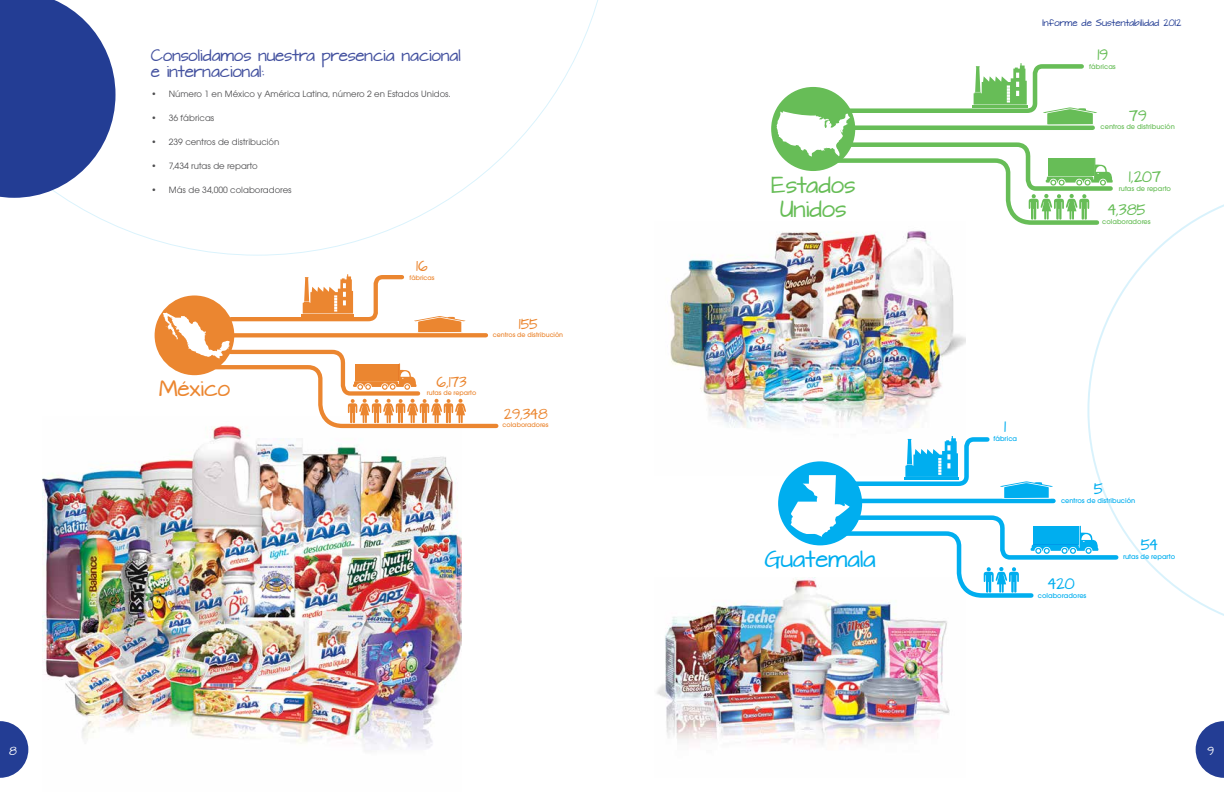
<style>
.page{position:relative;width:1224px;height:792px;background:#fff}
.page>*{position:absolute;margin:0;border:0;box-sizing:border-box;transform-origin:0 0}
.t1{font:19.8px/23.7px "Architects Daughter";color:#67bd57;text-align:center}
.t2{font:19.8px "Architects Daughter";color:#00aeef}
.t3{font:18.7px "Architects Daughter";color:#eb8630}
.t4{font:14px/16.8px "Architects Daughter";color:#43519f}
.t5{font:13px "Architects Daughter";color:#67bd57}
.t6{font:13px "Architects Daughter";color:#00aeef}
.t7{font:12.3px "Architects Daughter";color:#eb8630}
.t8{font:10px "Architects Daughter";color:#fff}
.t9{font:9.5px "Avant Gard EF";color:#4d4d4f}
.t10{font:8px "Architects Daughter";color:#233d94}
.t11{font:500 7.4px "Avant Gard EF";color:#67bd57}
.t12{font:500 7.4px "Avant Gard EF";color:#00aeef}
.t13{font:500 7px "Avant Gard EF";color:#eb8630}
</style>
<div class="page">
<svg style="left:1087px;top:204px;width:137px;height:412px"></svg>
<svg style="left:0;top:721px;width:28px;height:57px"></svg>
<svg style="left:1196px;top:721px;width:28px;height:57px"></svg>
<div style="left:771px;top:87px;width:84px;height:84px;background:#67bd57;border-radius:50%"></div>
<svg style="left:777px;top:63px;width:338px;height:164px"></svg>
<img style="left:670px;top:221px;width:295px;height:207px">
<img style="left:656px;top:596px;width:294px;height:148px">
<div style="left:778px;top:461px;width:84px;height:84px;background:#00aeef;border-radius:50%"></div>
<svg style="left:791px;top:435px;width:330px;height:165px"></svg>
<svg style="left:64px;top:0;width:534px;height:256px"></svg>
<img style="left:43px;top:430px;width:418px;height:320px">
<div style="left:155px;top:295px;width:79px;height:80px;background:#eb8630;border-radius:50%"></div>
<svg style="left:163px;top:274px;width:336px;height:156px"></svg>
<svg style="left:0;top:0;width:116px;height:198px"></svg>
<h3 class="t4" style="left:151px;top:48px;width:311px">Consolidamos nuestra presencia nacional e internacional:</h3>
<p class="t9" style="left:151px;top:88px;width:302px">• Número 1 en México y América Latina, número 2 en Estados Unidos.</p>
<p class="t9" style="left:151px;top:112px;width:65px">• 36 fábricas</p>
<p class="t9" style="left:151px;top:136px;width:130px">• 239 centros de distribución</p>
<p class="t9" style="left:151px;top:160px;width:109px">• 7,434 rutas de reparto</p>
<p class="t9" style="left:151px;top:184px;width:143px">• Más de 34,000 colaboradores</p>
<h2 class="t3" style="left:159px;top:375px;width:73px">México</h2>
<p class="t7" style="left:416px;top:258px;width:13px">16</p>
<p class="t13" style="left:409px;top:273px;width:27px">fábricas</p>
<p class="t7" style="left:436px;top:373px;width:32px">6,173</p>
<p class="t13" style="left:427px;top:389px;width:51px">rutas de reparto</p>
<p class="t7" style="left:519px;top:315px;width:20px">155</p>
<p class="t13" style="left:493px;top:331px;width:72px">centros de distribución</p>
<p class="t7" style="left:504px;top:405px;width:45px">29,348</p>
<p class="t13" style="left:503px;top:421px;width:48px">colaboradores</p>
<h1 class="t1" style="left:771px;top:175px;width:85px">Estados<br>Unidos</h1>
<h1 class="t2" style="left:764px;top:545px;width:113px">Guatemala</h1>
<p class="t10" style="left:1043px;top:17px;width:140px">Informe de Sustentabilidad 2012</p>
<h3 class="t5" style="left:1097px;top:46px;width:12px">19</h3>
<p class="t11" style="left:1089px;top:62px;width:28px">fábricas</p>
<h3 class="t5" style="left:1129px;top:106px;width:19px">79</h3>
<p class="t11" style="left:1101px;top:123px;width:76px">centros de distribución</p>
<h3 class="t5" style="left:1129px;top:167px;width:34px">1,207</h3>
<p class="t11" style="left:1119px;top:184px;width:54px">rutas de reparto</p>
<h3 class="t5" style="left:1108px;top:201px;width:39px">4,385</h3>
<p class="t11" style="left:1102px;top:217px;width:50px">colaboradores</p>
<h3 class="t6" style="left:1004px;top:418px;width:4px">1</h3>
<p class="t12" style="left:993px;top:435px;width:25px">fábrica</p>
<h3 class="t6" style="left:1094px;top:480px;width:10px">5</h3>
<p class="t12" style="left:1061px;top:496px;width:76px">centros de distribución</p>
<h3 class="t6" style="left:1048px;top:574px;width:28px">420</h3>
<p class="t12" style="left:1038px;top:591px;width:50px">colaboradores</p>
<h3 class="t6" style="left:1141px;top:535px;width:18px">54</h3>
<p class="t12" style="left:1123px;top:552px;width:54px">rutas de reparto</p>
<p class="t8" style="left:9px;top:744px;width:9px">8</p>
<p class="t8" style="left:1208px;top:744px;width:8px">9</p>
</div>
